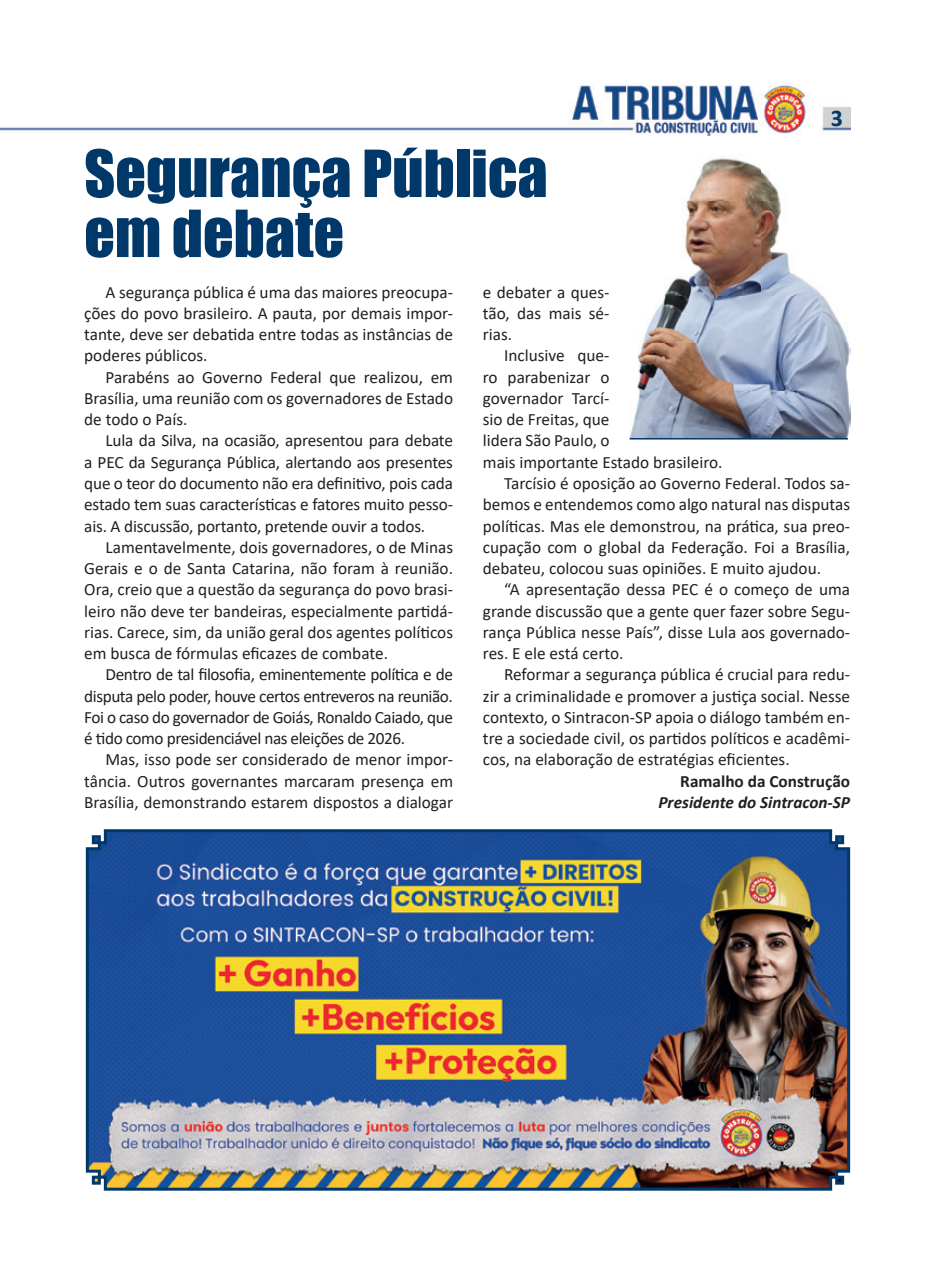
<style>
.page{position:relative;width:936px;height:1276px;background:#fff}
.page>*{position:absolute;margin:0;border:0;box-sizing:border-box;transform-origin:0 0}
.t1{font:60px/60px "Impact";color:#00386a}
.t2{font:700 24px "Calibri";color:#00386a}
.t3{font:17.25px/21.3px "Calibri";color:#231f20;text-align:justify}
.t4{font:italic 700 17.25px "Calibri";color:#231f20}
.t5{font:700 17.25px "Calibri";color:#231f20}
</style>
<div class="page">
<img style="left:0;top:85px;width:850px;height:50px">
<img style="left:85px;top:829px;width:766px;height:362px">
<img style="left:629px;top:158px;width:221px;height:280px">
<hr style="left:629px;top:438px;width:218px;height:1px;background:#00386a">
<h2 class="t2" style="left:830px;top:101px;width:14px">3</h2>
<h1 class="t1" style="left:84px;top:142px;width:465px">Segurança Pública em debate</h1>
<p class="t3" style="left:84px;top:281px;width:370px;text-indent:21px">A segurança pública é uma das maiores preocupa&shy;ções do povo brasileiro. A pauta, por demais impor&shy;tante, deve ser debatida entre todas as instâncias de poderes públicos.</p>
<p class="t3" style="left:84px;top:366px;width:370px;text-indent:21px">Parabéns ao Governo Federal que realizou, em Brasília, uma reunião com os governadores de Estado de todo o País.</p>
<p class="t3" style="left:84px;top:430px;width:370px;text-indent:21px">Lula da Silva, na ocasião, apresentou para debate a PEC da Segurança Pública, alertando aos presentes que o teor do documento não era definitivo, pois cada estado tem suas características e fatores muito pesso&shy;ais. A discussão, portanto, pretende ouvir a todos.</p>
<p class="t3" style="left:84px;top:536px;width:370px;text-indent:21px">Lamentavelmente, dois governadores, o de Minas Gerais e o de Santa Catarina, não foram à reunião.<br>Ora, creio que a questão da segurança do povo brasi&shy;leiro não deve ter bandeiras, especialmente partidá&shy;rias. Carece, sim, da união geral dos agentes políticos em busca de fórmulas eficazes de combate.</p>
<p class="t3" style="left:84px;top:663px;width:370px;text-indent:21px">Dentro de tal filosofia, eminentemente política e de disputa pelo poder, houve certos entreveros na reunião.<br>Foi o caso do governador de Goiás, Ronaldo Caiado, que é tido como presidenciável nas eleições de 2026.</p>
<p class="t3" style="left:84px;top:748px;width:370px;text-indent:21px">Mas, isso pode ser considerado de menor impor&shy;tância. Outros governantes marcaram presença em Brasília, demonstrando estarem dispostos a dialogar</p>
<p class="t3" style="left:483px;top:281px;width:128px">e debater a ques&shy;tão, das mais sé&shy;rias.</p>
<p class="t3" style="left:504px;top:344px;width:107px">Inclusive que-</p>
<p class="t3" style="left:483px;top:366px;width:128px">ro parabenizar o</p>
<p class="t3" style="left:483px;top:387px;width:128px">governador Tarcí-</p>
<p class="t3" style="left:483px;top:408px;width:128px">sio de Freitas, que</p>
<p class="t3" style="left:483px;top:429px;width:128px">lidera São Paulo, o</p>
<p class="t3" style="left:483px;top:451px;width:241px">mais importante Estado brasileiro.</p>
<p class="t3" style="left:504px;top:472px;width:347px">Tarcísio é oposição ao Governo Federal. Todos sa-</p>
<p class="t3" style="left:483px;top:493px;width:369px">bemos e entendemos como algo natural nas disputas</p>
<p class="t3" style="left:483px;top:515px;width:369px">políticas. Mas ele demonstrou, na prática, sua preo-</p>
<p class="t3" style="left:483px;top:536px;width:369px">cupação com o global da Federação. Foi a Brasília,</p>
<p class="t3" style="left:483px;top:557px;width:340px">debateu, colocou suas opiniões. E muito ajudou.</p>
<p class="t3" style="left:504px;top:578px;width:347px">“A apresentação dessa PEC é o começo de uma</p>
<p class="t3" style="left:483px;top:600px;width:369px">grande discussão que a gente quer fazer sobre Segu-</p>
<p class="t3" style="left:483px;top:621px;width:369px">rança Pública nesse País”, disse Lula aos governado-</p>
<p class="t3" style="left:483px;top:642px;width:142px">res. E ele está certo.</p>
<p class="t3" style="left:504px;top:663px;width:347px">Reformar a segurança pública é crucial para redu-</p>
<p class="t3" style="left:483px;top:685px;width:369px">zir a criminalidade e promover a justiça social. Nesse</p>
<p class="t3" style="left:483px;top:706px;width:369px">contexto, o Sintracon-SP apoia o diálogo também en-</p>
<p class="t3" style="left:483px;top:727px;width:369px">tre a sociedade civil, os partidos políticos e acadêmi-</p>
<p class="t3" style="left:483px;top:748px;width:308px">cos, na elaboração de estratégias eficientes.</p>
<p class="t5" style="left:680px;top:768px;width:171px">Ramalho da Construção</p>
<p class="t4" style="left:658px;top:790px;width:193px">Presidente do Sintracon-SP</p>
</div>
